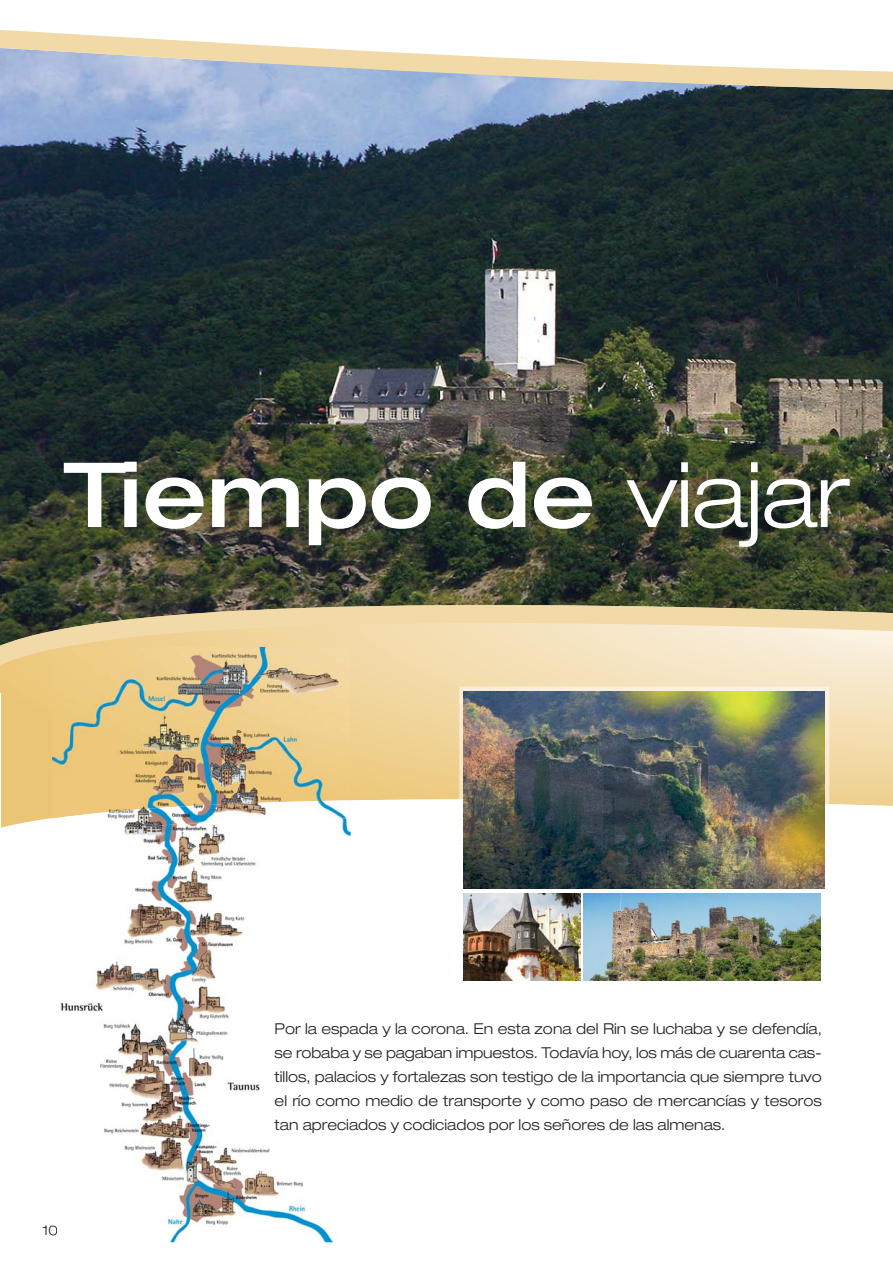
<style>
.page{position:relative;width:893px;height:1263px;background:#fff}
.page>*{position:absolute;margin:0;border:0;box-sizing:border-box;transform-origin:0 0}
.t1{font:500 expanded 90px "Helvetica Neue";color:#fff}
.t2{font:300 expanded 15px/24px "Helvetica Neue";color:#231f20;text-align:justify}
.t3{font:300 expanded 13.5px "Helvetica Neue";color:#231f20}
.s1{font-weight:300}
</style>
<div class="page">
<img style="left:1px;top:30px;width:891px;height:777px">
<img style="left:459px;top:687px;width:370px;height:112px">
<svg style="left:459px;top:799px;width:370px;height:90px"></svg>
<img style="left:464px;top:691px;width:361px;height:198px">
<img style="left:463px;top:893px;width:117px;height:88px">
<img style="left:584px;top:893px;width:237px;height:88px">
<img style="left:52px;top:647px;width:299px;height:595px">
<img style="left:52px;top:800px;width:299px;height:36px">
<svg style="left:52px;top:647px;width:12px;height:2px"></svg>
<svg style="left:52px;top:1226px;width:5px;height:9px"></svg>
<div style="left:35px;top:1174px;width:46px;height:46px;background:#fff"></div>
<h1 class="t1" style="left:64px;top:461px;width:787px">Tiempo de <span class="s1">viajar</span></h1>
<p class="t3" style="left:43px;top:1225px;width:17px">10</p>
<p class="t2" style="left:275px;top:1018px;width:549px">Por la espada y la corona. En esta zona del Rin se luchaba y se defendía, se robaba y se pagaban impuestos. Todavía hoy, los más de cuarenta cas&shy;tillos, palacios y fortalezas son testigo de la importancia que siempre tuvo el río como medio de transporte y como paso de mercancías y tesoros tan apreciados y codiciados por los señores de las almenas.</p>
</div>
